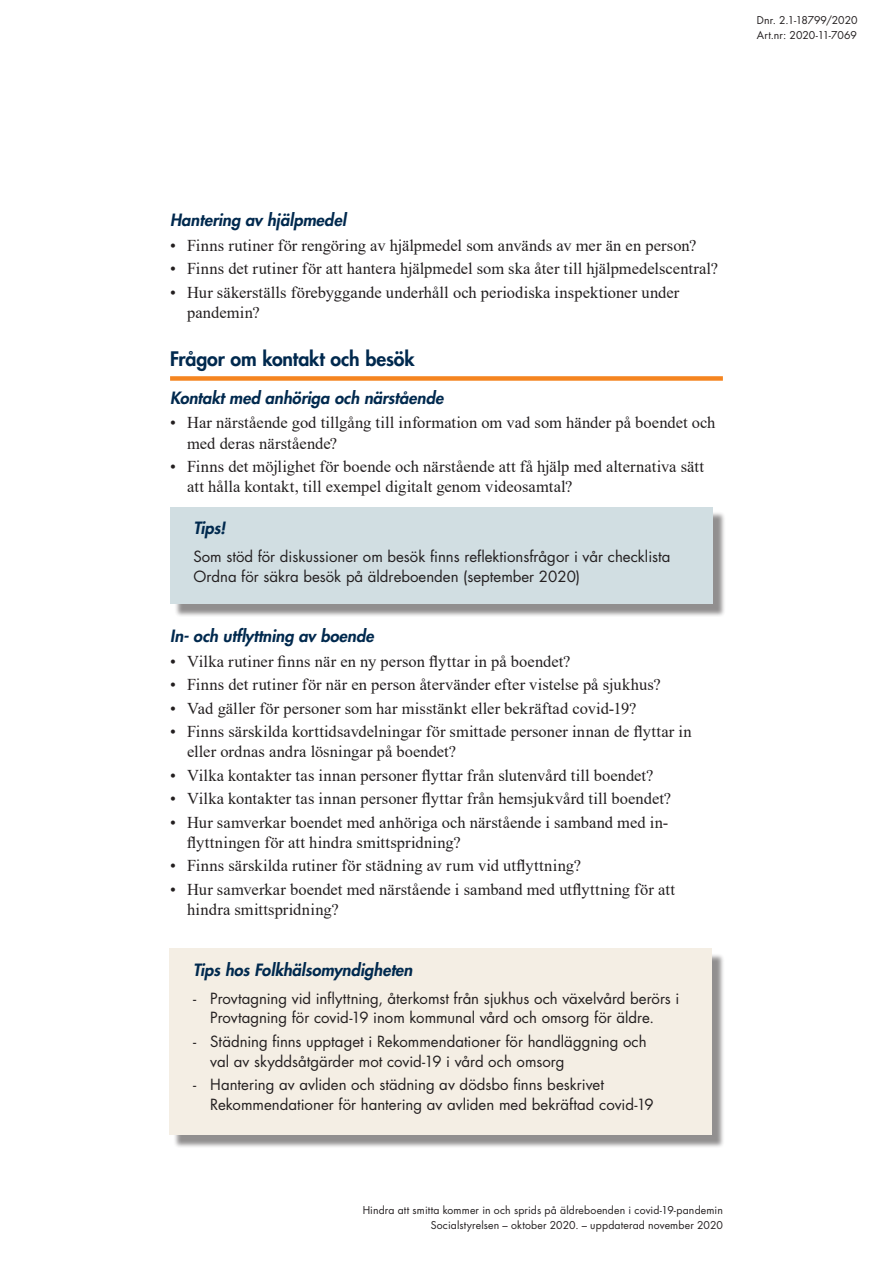
<style>
.page{position:relative;width:893px;height:1263px;background:#fff}
.page>*{position:absolute;margin:0;border:0;box-sizing:border-box;transform-origin:0 0}
.Rubrik_2{font:800 19.5px "Futura Std";letter-spacing:-.005em;color:#00294e}
.Punktlista{font:16.5px/20.2px "Times New Roman";letter-spacing:.005em;color:#231f20}
.Rubrik_3{font:italic 800 16.5px "Futura Std";color:#00294e}
.Punktlista-2{font:15px/19.5px "Futura Std";color:#231f20}
.Fakta{font:15px/19.5px "Futura Std";color:#231f20}
.t1{font:10.5px/15px "Futura Std";letter-spacing:.01em;color:#231f20;text-align:right}
.t2{font:10.5px/15px "Futura Std";letter-spacing:-.01em;color:#231f20}
</style>
<div class="page">
<div style="left:170px;top:376px;width:553px;height:5px;background:#f58520"></div>
<div style="left:174px;top:511px;width:551px;height:106px;background:#231f20;opacity:.5"></div>
<div style="left:170px;top:507px;width:542px;height:97px;background:#d1dee2"></div>
<div style="left:174px;top:953px;width:551px;height:195px;background:#231f20;opacity:.5"></div>
<div style="left:170px;top:948px;width:542px;height:187px;background:#f4eee4"></div>
<p class="t2" style="left:757px;top:12px;width:102px">Dnr. 2.1-18799/2020<br>Art.nr: 2020-11-7069</p>
<h3 class="Rubrik_3" style="left:170px;top:210px;width:177px">Hantering av hjälpmedel</h3>
<p class="Punktlista" style="left:170px;top:235px;width:528px">• Finns rutiner för rengöring av hjälpmedel som används av mer än en person?</p>
<p class="Punktlista" style="left:170px;top:258px;width:549px">• Finns det rutiner för att hantera hjälpmedel som ska åter till hjälpmedelscentral?</p>
<p class="Punktlista" style="left:187px;top:281px;width:494px;text-indent:-17px">• Hur säkerställs förebyggande underhåll och periodiska inspektioner under pandemin?</p>
<h2 class="Rubrik_2" style="left:170px;top:346px;width:246px">Frågor om kontakt och besök</h2>
<h3 class="Rubrik_3" style="left:170px;top:387px;width:275px">Kontakt med anhöriga och närstående</h3>
<p class="Punktlista" style="left:187px;top:412px;width:530px;text-indent:-17px">• Har närstående god tillgång till information om vad som händer på boendet och med deras närstående?</p>
<p class="Punktlista" style="left:187px;top:456px;width:518px;text-indent:-17px">• Finns det möjlighet för boende och närstående att få hjälp med alternativa sätt att hålla kontakt, till exempel digitalt genom videosamtal?</p>
<h3 class="Rubrik_3" style="left:193px;top:518px;width:33px">Tips!</h3>
<p class="Fakta" style="left:193px;top:547px;width:478px">Som stöd för diskussioner om besök finns reflektionsfrågor i vår checklista<br>Ordna för säkra besök på äldreboenden (september 2020)</p>
<h3 class="Rubrik_3" style="left:170px;top:626px;width:205px">In- och utflyttning av boende</h3>
<p class="Punktlista" style="left:170px;top:650px;width:402px">• Vilka rutiner finns när en ny person flyttar in på boendet?</p>
<p class="Punktlista" style="left:170px;top:674px;width:492px">• Finns det rutiner för när en person återvänder efter vistelse på sjukhus?</p>
<p class="Punktlista" style="left:170px;top:697px;width:468px">• Vad gäller för personer som har misstänkt eller bekräftad covid-19?</p>
<p class="Punktlista" style="left:187px;top:721px;width:506px;text-indent:-17px">• Finns särskilda korttidsavdelningar för smittade personer innan de flyttar in eller ordnas andra lösningar på boendet?</p>
<p class="Punktlista" style="left:170px;top:764px;width:485px">• Vilka kontakter tas innan personer flyttar från slutenvård till boendet?</p>
<p class="Punktlista" style="left:170px;top:788px;width:502px">• Vilka kontakter tas innan personer flyttar från hemsjukvård till boendet?</p>
<p class="Punktlista" style="left:187px;top:811px;width:483px;text-indent:-17px">• Hur samverkar boendet med anhöriga och närstående i samband med in&shy;flyttningen för att hindra smittspridning?</p>
<p class="Punktlista" style="left:170px;top:855px;width:412px">• Finns särskilda rutiner för städning av rum vid utflyttning?</p>
<p class="Punktlista" style="left:187px;top:878px;width:489px;text-indent:-17px">• Hur samverkar boendet med närstående i samband med utflyttning för att hindra smittspridning?</p>
<h3 class="Rubrik_3" style="left:193px;top:959px;width:221px">Tips hos Folkhälsomyndigheten</h3>
<p class="Punktlista-2" style="left:193px;top:989px;width:488px;text-align:center">- Provtagning vid inflyttning, återkomst från sjukhus och växelvård berörs i<br>Provtagning för covid-19 inom kommunal vård och omsorg för äldre.</p>
<p class="Punktlista-2" style="left:210px;top:1032px;width:438px;text-indent:-17px">- Städning finns upptaget i Rekommendationer för handläggning och val av skyddsåtgärder mot covid-19 i vård och omsorg</p>
<p class="Punktlista-2" style="left:210px;top:1075px;width:445px;text-indent:-17px">- Hantering av avliden och städning av dödsbo finns beskrivet<br>Rekommendationer för hantering av avliden med bekräftad covid-19</p>
<p class="t1" style="left:363px;top:1203px;width:362px">Hindra att smitta kommer in och sprids på äldreboenden i covid-19-pandemin<br>Socialstyrelsen – oktober 2020. – uppdaterad november 2020</p>
</div>
